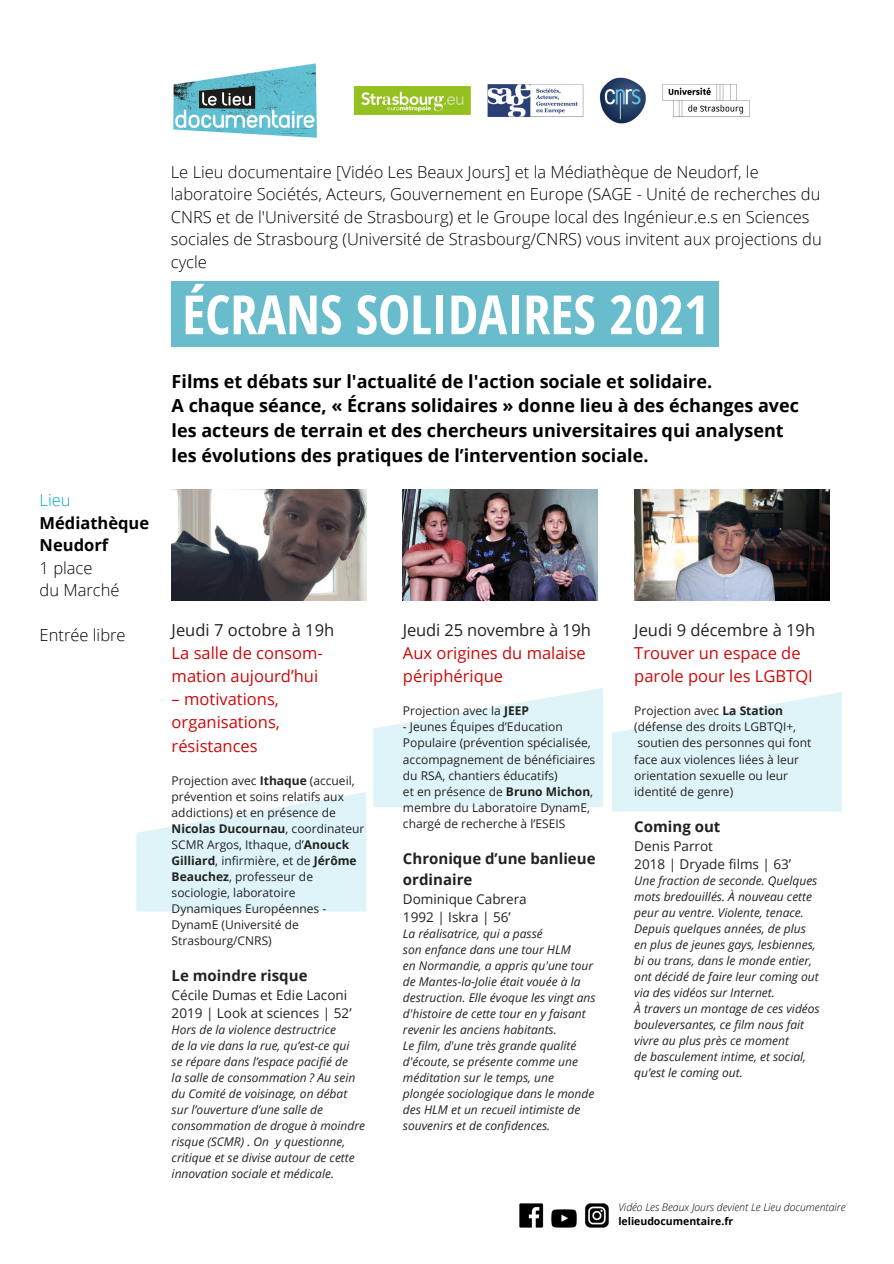
<style>
.page{position:relative;width:894px;height:1264px;background:#fff}
.page>*{position:absolute;margin:0;border:0;box-sizing:border-box;transform-origin:0 0}
.t1{font:700 54px "Open Sans Condensed";color:#fff}
.t2{font:700 18px/24.8px "Open Sans";color:#000}
.t3{font:300 16.5px/22.5px "Open Sans";color:#000}
.t4{font:16.5px/23px "Open Sans";color:#cb0a0a}
.t5{font:16.5px "Open Sans";color:#222}
.t6{font:700 16.5px/22.5px "Open Sans";color:#000}
.t7{font:300 16.5px "Open Sans";color:#00a5d1}
.t8{font:700 15px/21px "Open Sans";color:#222}
.t9{font:13.5px "Open Sans";color:#222}
.t10{font:italic 12px/16px "Open Sans";color:#222}
.t11{font:12px/16px "Open Sans";color:#222}
.t12{font:italic 300 10.5px "Open Sans";color:#000}
.t13{font:700 10.5px "Open Sans";color:#000}
.s1{font-weight:700}
</style>
<div class="page">
<img style="left:173px;top:63px;width:577px;height:75px">
<img style="left:171px;top:489px;width:195px;height:111px">
<div style="left:172px;top:281px;width:547px;height:65px;background:#69bccc"></div>
<svg style="left:136px;top:792px;width:230px;height:119px"></svg>
<svg style="left:373px;top:688px;width:230px;height:119px"></svg>
<svg style="left:612px;top:692px;width:229px;height:119px"></svg>
<img style="left:519px;top:1203px;width:90px;height:25px">
<img style="left:403px;top:489px;width:194px;height:111px">
<img style="left:634px;top:489px;width:195px;height:111px">
<p class="t7" style="left:40px;top:488px;width:32px">Lieu</p>
<p class="t6" style="left:40px;top:511px;width:111px">Médiathèque<br>Neudorf</p>
<p class="t3" style="left:40px;top:556px;width:54px">1 place</p>
<p class="t3" style="left:40px;top:578px;width:81px">du Marché</p>
<p class="t3" style="left:40px;top:623px;width:87px">Entrée libre</p>
<p class="t3" style="left:171px;top:160px;width:652px">Le Lieu documentaire [Vidéo Les Beaux Jours] et la Médiathèque de Neudorf, le laboratoire Sociétés, Acteurs, Gouvernement en Europe (SAGE - Unité de recherches du CNRS et de l'Université de Strasbourg) et le Groupe local des Ingénieur.e.s en Sciences sociales de Strasbourg (Université de Strasbourg/CNRS) vous invitent aux projections du cycle</p>
<p class="t1" style="left:182px;top:276px;width:528px">ÉCRANS SOLIDAIRES 2021</p>
<p class="t2" style="left:171px;top:368px;width:542px">Films et débats sur l'actualité de l'action sociale et solidaire.</p>
<p class="t2" style="left:171px;top:393px;width:628px">A chaque séance, « Écrans solidaires » donne lieu à des échanges avec les acteurs de terrain et des chercheurs universitaires qui analysent les évolutions des pratiques de l’intervention sociale.</p>
<p class="t5" style="left:171px;top:618px;width:164px">Jeudi 7 octobre à 19h</p>
<p class="t4" style="left:171px;top:641px;width:153px">La salle de consom&shy;mation aujourd’hui</p>
<p class="t4" style="left:171px;top:687px;width:110px;text-align:justify">– motivations, organisations, résistances</p>
<p class="t11" style="left:171px;top:771px;width:194px">Projection avec <span class="s1">Ithaque</span> (accueil, prévention et soins relatifs aux addictions) et en présence de<br><span class="s1">Nicolas Ducournau</span>, coordinateur<br>SCMR Argos, Ithaque, d’<span class="s1">Anouck<br>Gilliard</span>, infirmière, et de <span class="s1">Jérôme<br>Beauchez</span>, professeur de sociologie, laboratoire<br>Dynamiques Européennes -<br>DynamE (Université de<br>Strasbourg/CNRS)</p>
<p class="t8" style="left:171px;top:964px;width:137px">Le moindre risque</p>
<p class="t9" style="left:171px;top:985px;width:177px">Cécile Dumas et Edie Laconi</p>
<p class="t9" style="left:171px;top:1003px;width:181px">2019 | Look at sciences | 52’</p>
<p class="t10" style="left:171px;top:1021px;width:166px">Hors de la violence destructrice</p>
<p class="t10" style="left:171px;top:1037px;width:179px">de la vie dans la rue, qu’est-ce qui</p>
<p class="t10" style="left:171px;top:1053px;width:178px">se répare dans l’espace pacifié de</p>
<p class="t10" style="left:171px;top:1069px;width:195px">la salle de consommation ? Au sein du Comité de voisinage, on débat sur l’ouverture d’une salle de consommation de drogue à moindre risque (SCMR) . On y questionne, critique et se divise autour de cette innovation sociale et médicale.</p>
<p class="t5" style="left:403px;top:618px;width:189px">Jeudi 25 novembre à 19h</p>
<p class="t4" style="left:403px;top:641px;width:184px">Aux origines du malaise périphérique</p>
<p class="t11" style="left:403px;top:702px;width:127px">Projection avec la <span class="s1">JEEP</span></p>
<p class="t11" style="left:403px;top:718px;width:194px">- Jeunes Équipes d’Education<br>Populaire (prévention spécialisée, accompagnement de bénéficiaires du RSA, chantiers éducatifs)</p>
<p class="t11" style="left:403px;top:782px;width:192px">et en présence de <span class="s1">Bruno Michon</span>, membre du Laboratoire DynamE, chargé de recherche à l’ESEIS</p>
<p class="t8" style="left:403px;top:847px;width:194px">Chronique d’une banlieue ordinaire</p>
<p class="t9" style="left:403px;top:889px;width:125px">Dominique Cabrera</p>
<p class="t9" style="left:403px;top:907px;width:109px">1992 | Iskra | 56’</p>
<p class="t10" style="left:403px;top:925px;width:141px">La réalisatrice, qui a passé</p>
<p class="t10" style="left:403px;top:941px;width:169px">son enfance dans une tour HLM</p>
<p class="t10" style="left:403px;top:957px;width:194px">en Normandie, a appris qu'une tour de Mantes-la-Jolie était vouée à la destruction. Elle évoque les vingt ans d'histoire de cette tour en y faisant revenir les anciens habitants.</p>
<p class="t10" style="left:403px;top:1037px;width:193px">Le film, d'une très grande qualité d'écoute, se présente comme une méditation sur le temps, une plongée sociologique dans le monde des HLM et un recueil intimiste de souvenirs et de confidences.</p>
<p class="t5" style="left:634px;top:618px;width:182px">Jeudi 9 décembre à 19h</p>
<p class="t4" style="left:634px;top:641px;width:180px">Trouver un espace de parole pour les LGBTQI</p>
<p class="t11" style="left:634px;top:702px;width:178px">Projection avec <span class="s1">La Station </span>(défense des droits LGBTQI+, soutien des personnes qui font face aux violences liées à leur orientation sexuelle ou leur identité de genre)</p>
<p class="t8" style="left:634px;top:815px;width:88px">Coming out</p>
<p class="t9" style="left:634px;top:836px;width:80px">Denis Parrot</p>
<p class="t9" style="left:634px;top:854px;width:158px">2018 | Dryade films | 63’</p>
<p class="t10" style="left:634px;top:872px;width:184px">Une fraction de seconde. Quelques mots bredouillés. À nouveau cette peur au ventre. Violente, tenace.<br>Depuis quelques années, de plus</p>
<p class="t10" style="left:634px;top:936px;width:183px">en plus de jeunes gays, lesbiennes,</p>
<p class="t10" style="left:634px;top:952px;width:186px">bi ou trans, dans le monde entier, ont décidé de faire leur coming out via des vidéos sur Internet.</p>
<p class="t10" style="left:634px;top:1000px;width:187px">À travers un montage de ces vidéos bouleversantes, ce film nous fait vivre au plus près ce moment</p>
<p class="t10" style="left:634px;top:1048px;width:173px">de basculement intime, et social, qu’est le coming out.</p>
<p class="t12" style="left:618px;top:1199px;width:229px">Vidéo Les Beaux Jours devient Le Lieu documentaire</p>
<p class="t13" style="left:618px;top:1213px;width:116px">lelieudocumentaire.fr</p>
</div>
